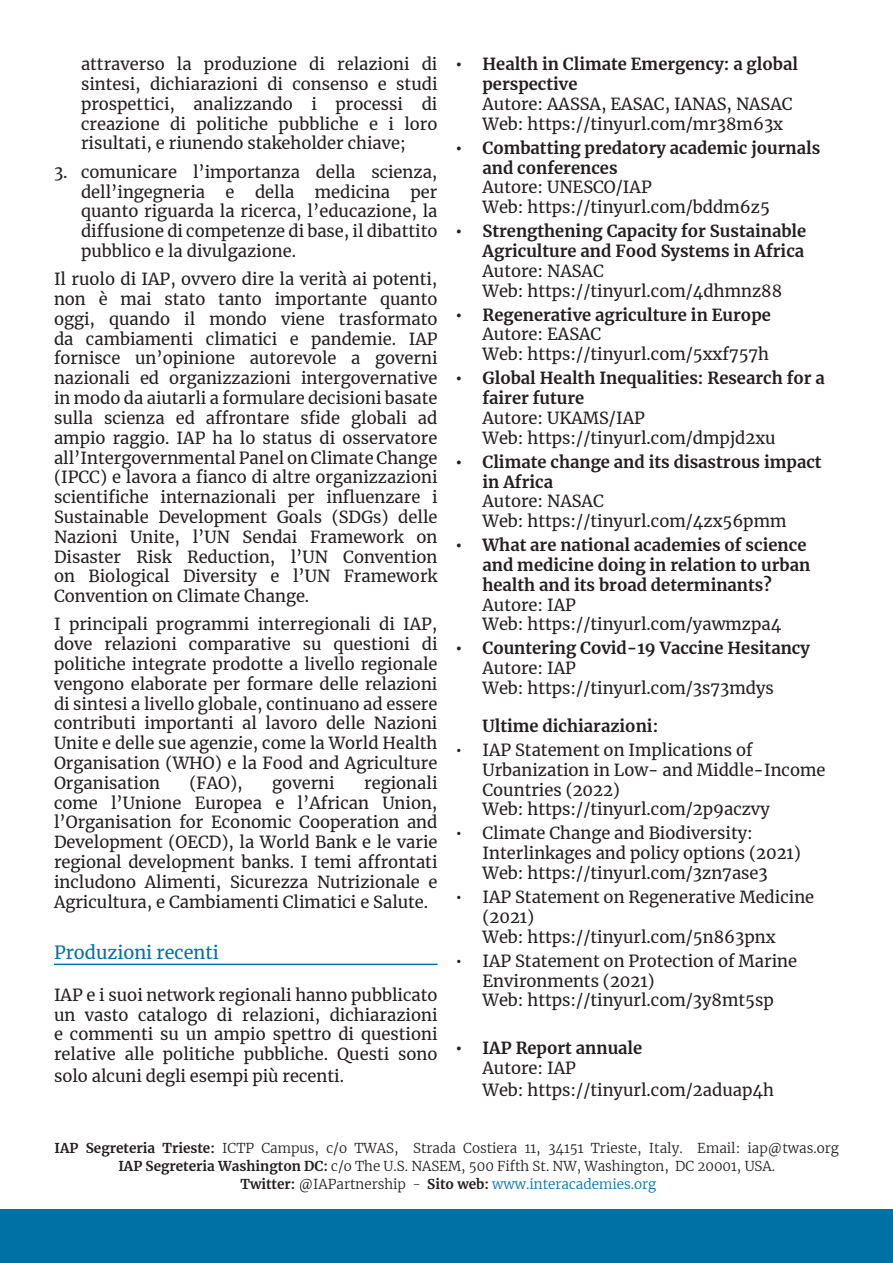
<style>
.page{position:relative;width:893px;height:1263px;background:#fff}
.page>*{position:absolute;margin:0;border:0;box-sizing:border-box;transform-origin:0 0}
.t1{font:18px "Merriweather";color:#0071a5}
.t2{font:16.5px/19.8px "Merriweather";color:#231f20}
.t3{font:700 16.5px/19.8px "Merriweather";color:#231f20}
.t4{font:300 13.5px/18px "Merriweather";color:#231f20;text-align:center}
.t5{font:300 13.5px "Merriweather";color:#0071a5}
.s1{font-weight:700}
.s2{font-weight:400}
.s3{font-weight:700;color:#231f20}
.s4{color:#231f20}
</style>
<div class="page">
<div style="left:0;top:1210px;width:893px;height:53px;background:#0071a5"></div>
<hr style="left:54px;top:964px;width:383px;height:1px;background:#0071a5">
<p class="t2" style="left:81px;top:54px;width:358px;text-align:justify">attraverso la produzione di relazioni di sintesi, dichiarazioni di consenso e studi prospettici, analizzando i processi di creazione di politiche pubbliche e i loro risultati, e riunendo stakeholder chiave;</p>
<p class="t2" style="left:81px;top:161px;width:358px;text-align:justify;text-indent:-27px">3. comunicare l’importanza della scienza, dell’ingegneria e della medicina per quanto riguarda la ricerca, l’educazione, la diffusione di competenze di base, il dibattito pubblico e la divulgazione.</p>
<p class="t2" style="left:54px;top:269px;width:385px;text-align:justify">Il ruolo di IAP, ovvero dire la verità ai potenti, non è mai stato tanto importante quanto oggi, quando il mondo viene trasformato da cambiamenti climatici e pandemie. IAP fornisce un’opinione autorevole a governi nazionali ed organizzazioni intergovernative in modo da aiutarli a formulare decisioni basate sulla scienza ed affrontare sfide globali ad ampio raggio. IAP ha lo status di osservatore all’Intergovernmental Panel on Climate Change (IPCC) e lavora a fianco di altre organizzazioni scientifiche internazionali per influenzare i Sustainable Development Goals (SDGs) delle Nazioni Unite, l’UN Sendai Framework on Disaster Risk Reduction, l’UN Convention on Biological Diversity e l’UN Framework Convention on Climate Change.</p>
<p class="t2" style="left:54px;top:614px;width:385px;text-align:justify">I principali programmi interregionali di IAP, dove relazioni comparative su questioni di politiche integrate prodotte a livello regionale vengono elaborate per formare delle relazioni di sintesi a livello globale, continuano ad essere contributi importanti al lavoro delle Nazioni Unite e delle sue agenzie, come la World Health Organisation (WHO) e la Food and Agriculture Organisation</p>
<p class="t2" style="left:189px;top:772px;width:55px">(FAO),</p>
<p class="t2" style="left:272px;top:772px;width:64px">governi</p>
<p class="t2" style="left:54px;top:772px;width:385px;text-align:justify;text-indent:310px">regionali come l’Unione Europea e l’African Union, l’Organisation for Economic Cooperation and Development (OECD), la World Bank e le varie regional development banks. I temi affrontati includono Alimenti, Sicurezza Nutrizionale e Agricultura, e Cambiamenti Climatici e Salute.</p>
<p class="t1" style="left:54px;top:940px;width:166px">Produzioni recenti</p>
<p class="t2" style="left:54px;top:984px;width:385px;text-align:justify">IAP e i suoi network regionali hanno pubblicato un vasto catalogo di relazioni, dichiarazioni e commenti su un ampio spettro di questioni relative alle politiche pubbliche. Questi sono</p>
<p class="t2" style="left:54px;top:1065px;width:292px">solo alcuni degli esempi più recenti.</p>
<p class="t2" style="left:482px;top:54px;width:317px;text-indent:-27px"><span class="s1">• Health in Climate Emergency: a global perspective<br></span>Autore: AASSA, EASAC, IANAS, NASAC<br>Web: https://tinyurl.com/mr38m63x</p>
<p class="t3" style="left:482px;top:137px;width:339px;text-indent:-27px">• Combatting predatory academic journals and conferences<br><span class="s2">Autore: UNESCO/IAP<br>Web: https://tinyurl.com/bddm6z5</span></p>
<p class="t3" style="left:482px;top:221px;width:325px;text-indent:-27px">• Strengthening Capacity for Sustainable Agriculture and Food Systems in Africa <span class="s2">Autore: NASAC<br>Web: https://tinyurl.com/4dhmnz88</span></p>
<p class="t2" style="left:482px;top:304px;width:290px;text-indent:-27px"><span class="s1">• Regenerative agriculture in Europe<br></span>Autore: EASAC<br>Web: https://tinyurl.com/5xxf757h</p>
<p class="t3" style="left:482px;top:368px;width:344px;text-indent:-27px">• Global Health Inequalities: Research for a fairer future<br><span class="s2">Autore: UKAMS/IAP<br>Web: https://tinyurl.com/dmpjd2xu</span></p>
<p class="t3" style="left:482px;top:451px;width:341px;text-indent:-27px">• Climate change and its disastrous impact in Africa<br><span class="s2">Autore: NASAC<br>Web: https://tinyurl.com/4zx56pmm</span></p>
<p class="t3" style="left:482px;top:535px;width:329px;text-indent:-27px">• What are national academies of science and medicine doing in relation to urban health and its broad determinants?<br><span class="s2">Autore: IAP<br>Web: https://tinyurl.com/yawmzpa4</span></p>
<p class="t2" style="left:482px;top:638px;width:329px;text-indent:-27px"><span class="s1">• Countering Covid-19 Vaccine Hesitancy<br></span>Autore: IAP<br>Web: https://tinyurl.com/3s73mdys</p>
<p class="t3" style="left:482px;top:715px;width:177px">Ultime dichiarazioni:</p>
<p class="t2" style="left:482px;top:739px;width:344px;text-indent:-27px">• IAP Statement on Implications of<br>Urbanization in Low- and Middle-Income<br>Countries (2022)<br>Web: https://tinyurl.com/2p9aczvy</p>
<p class="t2" style="left:482px;top:823px;width:320px;text-indent:-27px">• Climate Change and Biodiversity:<br>Interlinkages and policy options (2021)<br>Web: https://tinyurl.com/3zn7ase3</p>
<p class="t2" style="left:482px;top:887px;width:333px;text-indent:-27px">• IAP Statement on Regenerative Medicine (2021)<br>Web: https://tinyurl.com/5n863pnx</p>
<p class="t2" style="left:482px;top:950px;width:316px;text-indent:-27px">• IAP Statement on Protection of Marine<br>Environments (2021)<br>Web: https://tinyurl.com/3y8mt5sp</p>
<p class="t3" style="left:482px;top:1038px;width:161px;text-indent:-27px">• IAP Report annuale<br><span class="s2">Autore: IAP</span></p>
<p class="t2" style="left:482px;top:1079px;width:293px">Web: https://tinyurl.com/2aduap4h</p>
<p class="t4" style="left:55px;top:1139px;width:786px"><span class="s1">IAP Segreteria Trieste:</span> ICTP Campus, c/o TWAS, Strada Costiera 11, 34151 Trieste, Italy. Email: iap@twas.org<br><span class="s1">IAP Segreteria Washington DC:</span> c/o The U.S. NASEM, 500 Fifth St. NW, Washington, DC 20001, USA.</p>
<p class="t5" style="left:240px;top:1175px;width:417px"><span class="s3">Twitter:</span> <span class="s4">@IAPartnership -</span> <span class="s3">Sito web:</span> www.interacademies.org</p>
</div>
